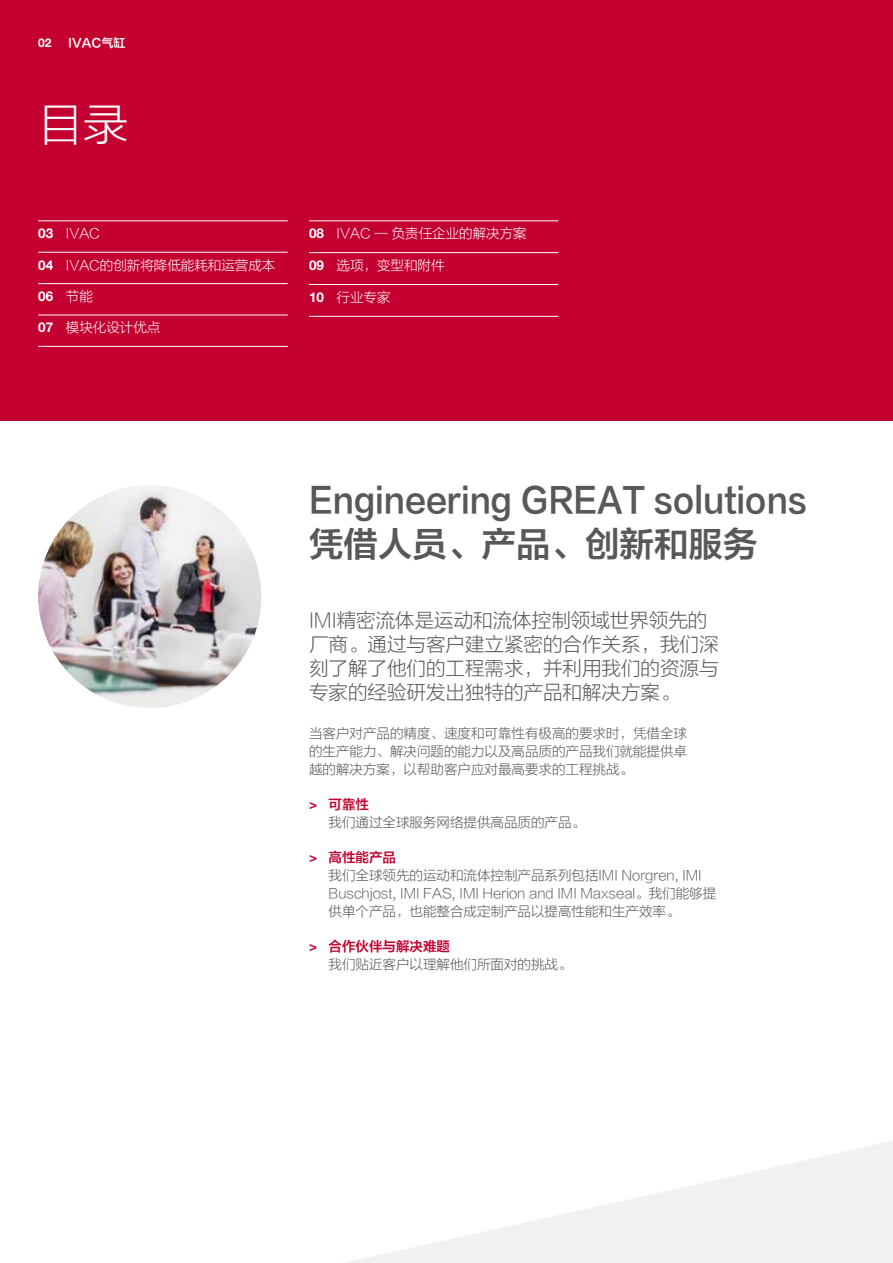
<style>
.page{position:relative;width:893px;height:1263px;background:#fff}
.page>*{position:absolute;margin:0;border:0;box-sizing:border-box;transform-origin:0 0}
.t1{font:45px "FZLTXHJW GB1 0";color:#fff}
.t2{font:34.5px/43.5px "FZLTZCHJW GB1 0";color:#58585a;scale:.9 1}
.t3{font:19.5px/24px "FZLTXHJW GB1 0";color:#58585a}
.t4{font:13.5px/18px "FZLTXHJW GB1 0";color:#58585a;text-align:justify}
.t5{font:13.5px "FZLTXHJW GB1 0";color:#fff}
.t6{font:13.5px "FZLTZCHJW GB1 0";color:#c3002f}
.t7{font:700 13.5px "Helvetica Neue LTW1 G";color:#fff}
.t8{font:12px "FZLTZCHJW GB1 0";color:#fff}
.t9{font:700 12px "Helvetica Neue LTW1 G";color:#fff}
.s1{font-family:"Helvetica Neue LTW1 G";font-weight:700}
.s2{font-family:"FZLTXHJW GB1 0";font-weight:400}
</style>
<div class="page">
<div style="left:0;top:0;width:893px;height:421px;background:#c3002f"></div>
<img style="left:38px;top:485px;width:223px;height:223px">
<hr style="left:38px;top:220px;width:250px;height:1px;background:#fff">
<hr style="left:38px;top:252px;width:250px;height:1px;background:#fff">
<hr style="left:38px;top:283px;width:250px;height:1px;background:#fff">
<hr style="left:38px;top:315px;width:250px;height:1px;background:#fff">
<hr style="left:38px;top:346px;width:250px;height:1px;background:#fff">
<hr style="left:309px;top:220px;width:249px;height:1px;background:#fff">
<hr style="left:309px;top:252px;width:249px;height:1px;background:#fff">
<hr style="left:309px;top:284px;width:249px;height:1px;background:#fff">
<hr style="left:309px;top:316px;width:249px;height:1px;background:#fff">
<p class="t9" style="left:38px;top:35px;width:15px">02</p>
<p class="t8" style="left:68px;top:36px;width:59px">IVAC气缸</p>
<h1 class="t1" style="left:38px;top:100px;width:92px">目录</h1>
<p class="t5" style="left:38px;top:226px;width:63px"><span class="s1">03</span> IVAC</p>
<p class="t5" style="left:38px;top:258px;width:239px"><span class="s1">04</span> IVAC的创新将降低能耗和运营成本</p>
<p class="t7" style="left:38px;top:288px;width:56px">06 <span class="s2">节能</span></p>
<p class="t5" style="left:38px;top:320px;width:124px"><span class="s1">07</span> 模块化设计优点</p>
<p class="t5" style="left:309px;top:226px;width:219px"><span class="s1">08</span> IVAC — 负责任企业的解决方案</p>
<p class="t5" style="left:309px;top:258px;width:137px"><span class="s1">09</span> 选项，变型和附件</p>
<p class="t5" style="left:309px;top:290px;width:83px"><span class="s1">10</span> 行业专家</p>
<h2 class="t2" style="left:309px;top:480px;width:555px">Engineering GREAT solutions凭借人员、产品、创新和服务</h2>
<h3 class="t3" style="left:309px;top:609px;width:411px">IMI精密流体是运动和流体控制领域世界领先的厂商。通过与客户建立紧密的合作关系，我们深刻了解了他们的工程需求，并利用我们的资源与专家的经验研发出独特的产品和解决方案。</h3>
<p class="t4" style="left:309px;top:725px;width:380px">当客户对产品的精度、速度和可靠性有极高的要求时，凭借全球的生产能力、解决问题的能力以及高品质的产品我们就能提供卓越的解决方案，以帮助客户应对最高要求的工程挑战。</p>
<p class="t6" style="left:309px;top:797px;width:61px"><span class="s1">&gt;</span> 可靠性</p>
<p class="t4" style="left:328px;top:814px;width:258px">我们通过全球服务网络提供高品质的产品。</p>
<p class="t6" style="left:309px;top:850px;width:88px"><span class="s1">&gt;</span> 高性能产品</p>
<p class="t4" style="left:328px;top:867px;width:389px;text-align:left">我们全球领先的运动和流体控制产品系列包括IMI Norgren, IMI<br>Buschjost, IMI FAS, IMI Herion and IMI Maxseal。我们能够提供单个产品，也能整合成定制产品以提高性能和生产效率。</p>
<p class="t6" style="left:309px;top:939px;width:142px"><span class="s1">&gt;</span> 合作伙伴与解决难题</p>
<p class="t4" style="left:328px;top:956px;width:245px">我们贴近客户以理解他们所面对的挑战。</p>
</div>
